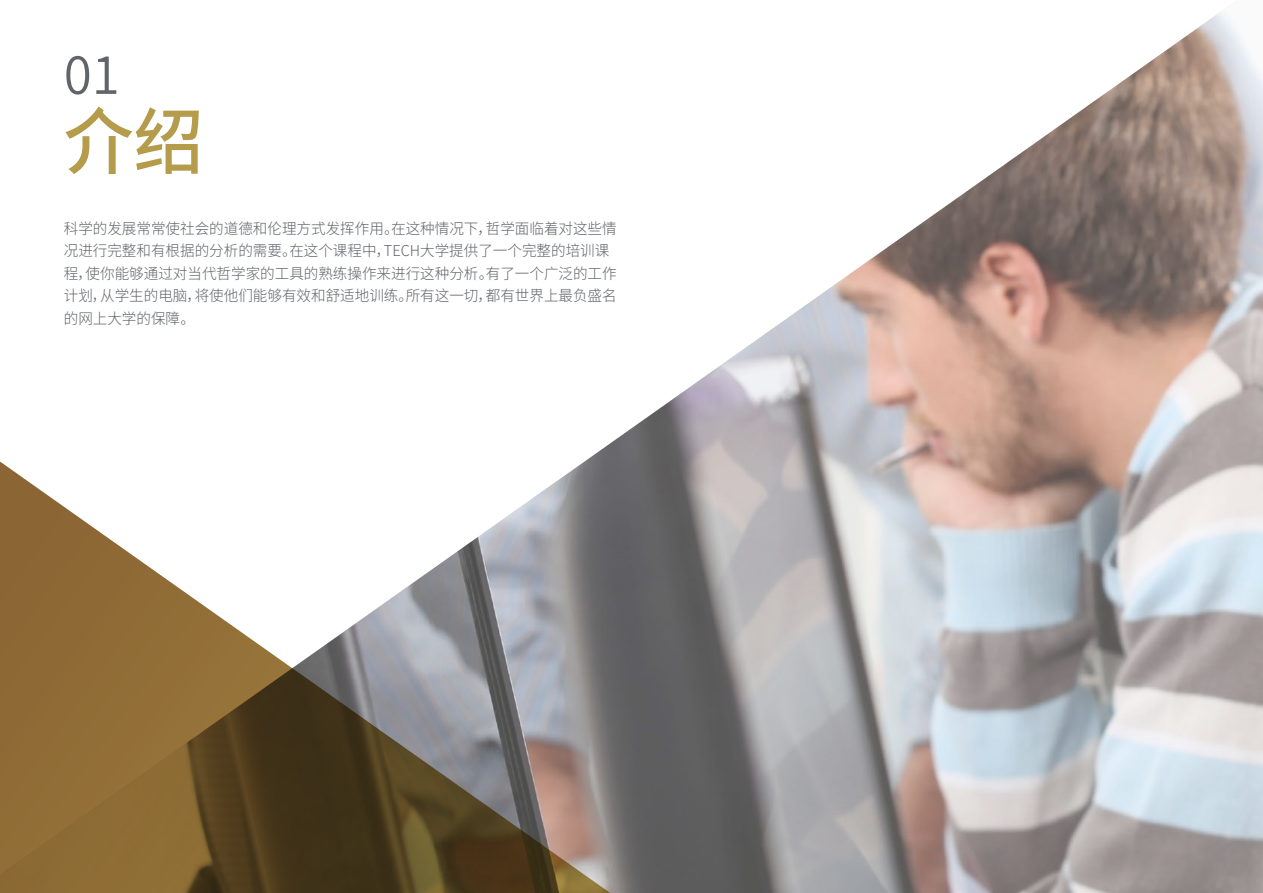
<style>
.page{position:relative;width:1263px;height:893px;background:#fff}
.page>*{position:absolute;margin:0;border:0;box-sizing:border-box;transform-origin:0 0}
.t1{font:500 72px "Source Han Sans CN";color:#b49c4b}
.t2{font:52.5px "Source Han Sans CN";color:#61646a}
.t3{font:300 15px/22.5px "Source Han Sans CN";color:#61646a}
</style>
<div class="page">
<img style="left:606px;top:8px;width:657px;height:885px">
<svg style="left:0;top:446px;width:640px;height:447px"></svg>
<h2 class="t2" style="left:64px;top:45px;width:57px">01</h2>
<h1 class="t1" style="left:64px;top:101px;width:141px">介绍</h1>
<p class="t3" style="left:64px;top:217px;width:554px">科学的发展常常使社会的道德和伦理方式发挥作用。在这种情况下，哲学面临着对这些情况进行完整和有根据的分析的需要。在这个课程中，TECH大学提供了一个完整的培训课程，使你能够通过对当代哲学家的工具的熟练操作来进行这种分析。有了一个广泛的工作计划，从学生的电脑，将使他们能够有效和舒适地训练。所有这一切，都有世界上最负盛名的网上大学的保障。</p>
</div>
